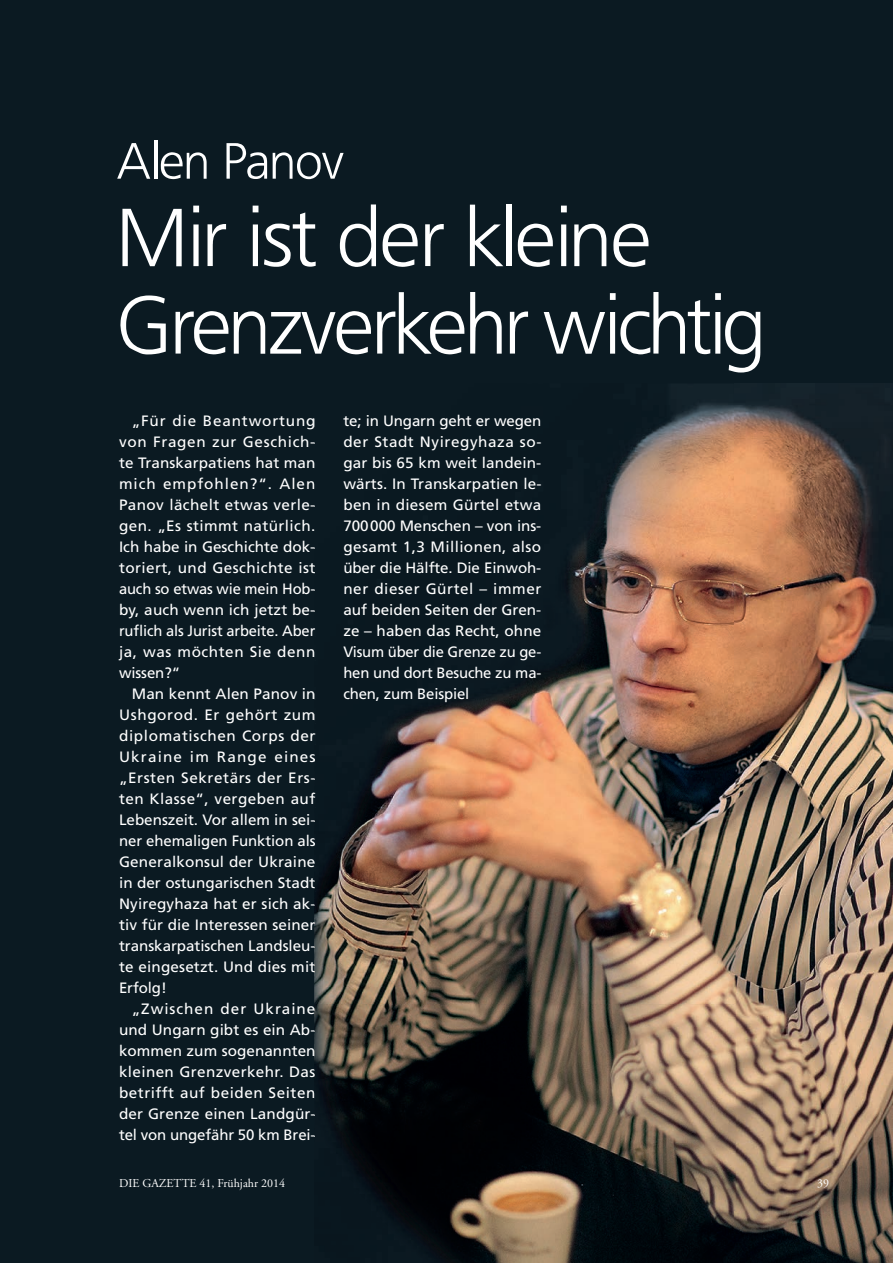
<style>
.page{position:relative;width:893px;height:1263px;background:#0b1a22}
.page>*{position:absolute;margin:0;border:0;box-sizing:border-box;transform-origin:0 0}
.t1{font:81px/87.4px "Fru Lig";letter-spacing:-.015em;color:#fff}
.t2{font:50.25px "Fru Lig";color:#fff}
.t3{font:15px/21px "Frutiger";letter-spacing:-.005em;color:#fff;text-align:justify}
.t4{font:12px "Adobe Garamond";color:#fff}
</style>
<div class="page">
<img style="left:314px;top:383px;width:579px;height:880px">
<svg style="left:314px;top:415px;width:1px;height:14px"></svg>
<svg style="left:314px;top:436px;width:1px;height:14px"></svg>
<svg style="left:314px;top:457px;width:1px;height:14px"></svg>
<svg style="left:314px;top:478px;width:1px;height:14px"></svg>
<svg style="left:314px;top:520px;width:1px;height:14px"></svg>
<svg style="left:314px;top:562px;width:1px;height:13px"></svg>
<svg style="left:314px;top:604px;width:1px;height:14px"></svg>
<svg style="left:314px;top:646px;width:1px;height:14px"></svg>
<svg style="left:314px;top:709px;width:1px;height:14px"></svg>
<svg style="left:314px;top:730px;width:1px;height:14px"></svg>
<svg style="left:314px;top:751px;width:1px;height:14px"></svg>
<svg style="left:314px;top:772px;width:1px;height:13px"></svg>
<svg style="left:314px;top:793px;width:1px;height:14px"></svg>
<svg style="left:314px;top:835px;width:1px;height:14px"></svg>
<svg style="left:314px;top:877px;width:1px;height:14px"></svg>
<svg style="left:314px;top:898px;width:1px;height:14px"></svg>
<svg style="left:314px;top:940px;width:1px;height:14px"></svg>
<svg style="left:314px;top:961px;width:1px;height:14px"></svg>
<svg style="left:314px;top:1003px;width:1px;height:13px"></svg>
<svg style="left:314px;top:1024px;width:1px;height:14px"></svg>
<svg style="left:314px;top:1045px;width:1px;height:14px"></svg>
<svg style="left:314px;top:1108px;width:1px;height:14px"></svg>
<svg style="left:314px;top:1129px;width:1px;height:14px"></svg>
<h2 class="t2" style="left:119px;top:132px;width:227px">Alen Panov</h2>
<h1 class="t1" style="left:119px;top:195px;width:648px">Mir ist der kleine<br>Grenzverkehr wichtig</h1>
<p class="t3" style="left:119px;top:410px;width:198px;text-indent:13px">„Für die Beantwortung von Fragen zur Geschich&shy;te Transkarpatiens hat man mich empfohlen?“. Alen Panov lächelt etwas verle&shy;gen. „Es stimmt natürlich.<br>Ich habe in Geschichte dok&shy;toriert, und Geschichte ist auch so etwas wie mein Hob&shy;by, auch wenn ich jetzt be&shy;ruflich als Jurist arbeite. Aber ja, was möchten Sie denn wissen?“</p>
<p class="t3" style="left:119px;top:683px;width:198px;text-indent:13px">Man kennt Alen Panov in Ushgorod. Er gehört zum diplomatischen Corps der Ukra ine im Range eines „Ersten Sekretärs der Ers&shy;ten Klasse“, vergeben auf Lebenszeit. Vor allem in sei&shy;ner ehemaligen Funktion als Generalkonsul der Ukraine in der ostungarischen Stadt Nyiregyhaza hat er sich ak&shy;tiv für die Interessen seiner transkarpatischen Landsleu&shy;te eingesetzt. Und dies mit Erfolg!</p>
<p class="t3" style="left:119px;top:998px;width:198px;text-indent:13px">„Zwischen der Ukraine und Ungarn gibt es ein Ab&shy;kommen zum sogenannten kleinen Grenzverkehr. Das betrifft auf beiden Seiten der Grenze einen Landgür&shy;tel von ungefähr 50 km Brei-</p>
<p class="t3" style="left:343px;top:410px;width:200px">te; in Ungarn geht er wegen der Stadt Nyiregyhaza so&shy;gar bis 65 km weit landein&shy;wärts. In Transkarpatien le&shy;ben in diesem Gürtel etwa 700 000 Menschen – von ins&shy;gesamt 1,3 Millionen, also über die Hälfte. Die Einwoh&shy;ner dieser Gürtel – immer auf beiden Seiten der Gren&shy;ze – haben das Recht, ohne Visum über die Grenze zu ge&shy;hen und dort Besuche zu ma&shy;chen, zum Beispiel</p>
<p class="t4" style="left:119px;top:1176px;width:167px">DIE GAZETTE 41, Frühjahr 2014</p>
<p class="t4" style="left:817px;top:1176px;width:13px">39</p>
</div>
